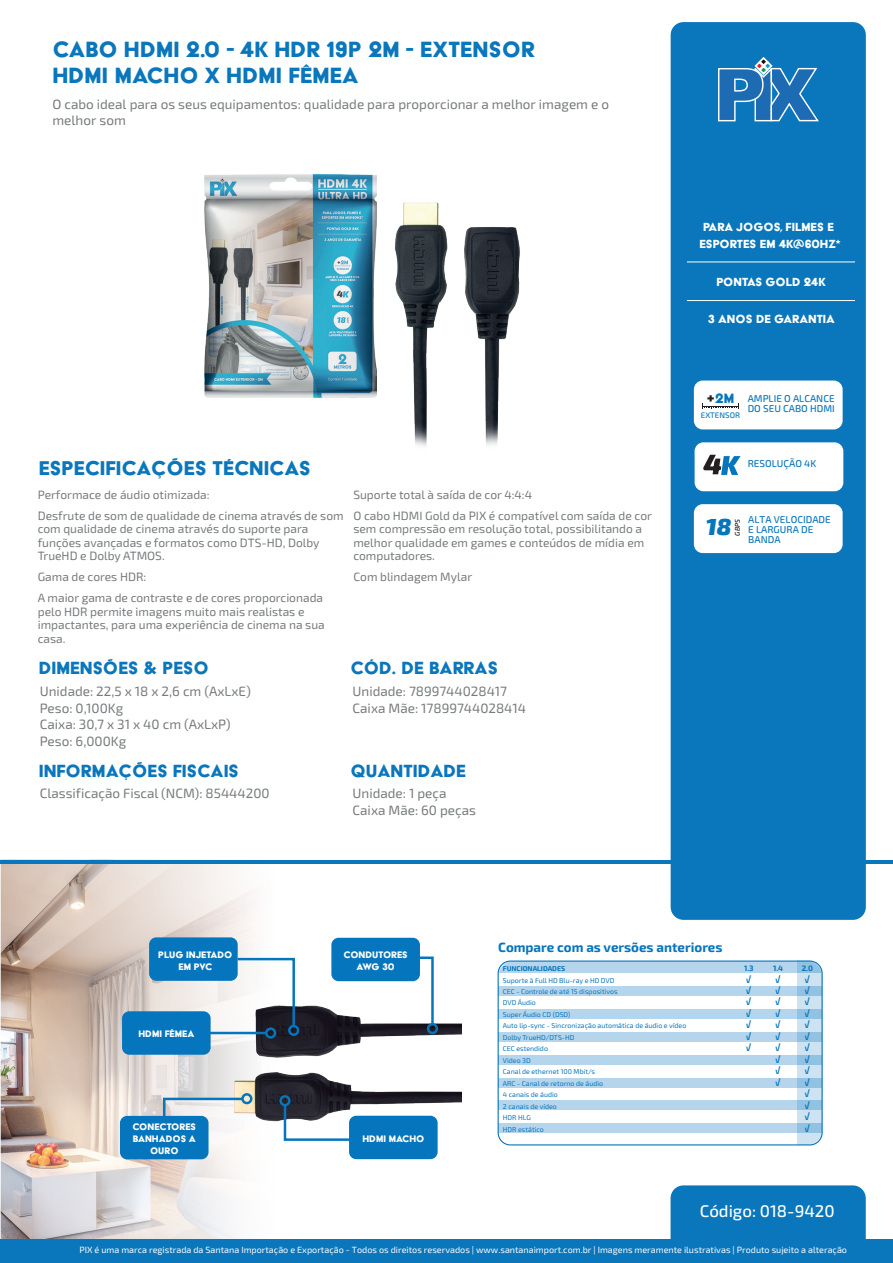
<style>
.page{position:relative;width:893px;height:1263px;background:#fff}
.page>*{position:absolute;margin:0;border:0;box-sizing:border-box;transform-origin:0 0}
.t1{font:25.5px/25.5px "Acier BAT Text Solid";letter-spacing:.005em;color:#0a76bc}
.t2{font:italic 900 23.25px "Exo 2";color:#0575bd}
.t3{font:22.95px "Acier BAT Text Solid";color:#0a76bc}
.t4{font:20.4px "Acier BAT Text Solid";color:#0a76bc}
.t5{font:500 16.95px "Exo 2";color:#fff}
.t6{font:15.6px "Acier BAT Text Solid";color:#0575bd}
.t7{font:13.5px/16.5px "Exo 2";color:#777b7d}
.t8{font:13.5px/16.2px "Acier BAT Text Solid";color:#fff}
.t9{font:700 13.35px "Exo 2";color:#0575bd}
.t10{font:12px/13.5px "Exo 2";color:#777b7d}
.t11{font:10.95px/12px "Acier BAT Text Solid";color:#fff;text-align:center}
.t12{font:500 9.9px/9.9px "Exo 2";color:#0a76bc}
.t13{font:9px "Exo 2";color:#fff}
.t14{font:700 8.85px/11.4px "Exo 2";color:#0575bd;text-align:justify}
.t15{font:500 8.1px "Exo 2";color:#0a76bc}
.t16{font:700 7.8px "Exo 2";color:#0575bd}
.t17{font:7.05px/11.4px "Exo 2";color:#0575bd}
.t18{font:700 7.05px "Exo 2";color:#0575bd}
.t19{font:italic 500 6.75px "Exo 2";color:#040507}
.s1{font-size:10.5px;color:#fff}
.s2{color:#231f20}
</style>
<div class="page">
<svg style="left:0;top:859px;width:331px;height:380px"></svg>
<div style="left:671px;top:1185px;width:195px;height:54px;background:#0a76bc"></div>
<div style="left:671px;top:22px;width:195px;height:898px;background:#0a76bc;border-radius:13px"></div>
<hr style="left:1px;top:860px;width:892px;height:3px;background:#0a76bc">
<div style="left:0;top:1239px;width:893px;height:24px;background:#0a76bc"></div>
<div style="left:695px;top:442px;width:148px;height:49px;background:#fff;border-radius:9px"></div>
<div style="left:694px;top:504px;width:149px;height:49px;background:#fff;border-radius:9px"></div>
<div style="left:694px;top:381px;width:149px;height:48px;background:#fff;border-radius:9px"></div>
<svg style="left:718px;top:57px;width:101px;height:65px"></svg>
<hr style="left:687px;top:262px;width:168px;height:1px;background:#fff">
<hr style="left:687px;top:300px;width:168px;height:1px;background:#fff">
<svg style="left:703px;top:455px;width:38px;height:20px"></svg>
<svg style="left:703px;top:403px;width:36px;height:6px"></svg>
<img style="left:221px;top:982px;width:240px;height:152px">
<div style="left:331px;top:938px;width:89px;height:43px;background:#0575bd;border-radius:7px"></div>
<div style="left:427px;top:1023px;width:11px;height:11px;border:2px solid #0575bd;border-radius:50%"></div>
<svg style="left:415px;top:956px;width:20px;height:71px"></svg>
<div style="left:241px;top:1093px;width:11px;height:11px;border:2px solid #0575bd;border-radius:50%"></div>
<div style="left:279px;top:1095px;width:12px;height:11px;border:2px solid #0575bd;border-radius:50%"></div>
<div style="left:265px;top:1027px;width:11px;height:11px;border:2px solid #0575bd;border-radius:50%"></div>
<svg style="left:162px;top:1096px;width:83px;height:25px"></svg>
<svg style="left:282px;top:1102px;width:84px;height:40px"></svg>
<div style="left:120px;top:1116px;width:89px;height:43px;background:#0575bd;border-radius:7px"></div>
<div style="left:149px;top:937px;width:89px;height:44px;background:#0575bd;border-radius:7px"></div>
<div style="left:122px;top:1011px;width:89px;height:44px;background:#0575bd;border-radius:7px"></div>
<div style="left:349px;top:1116px;width:89px;height:43px;background:#0575bd;border-radius:7px"></div>
<div style="left:288px;top:1025px;width:11px;height:11px;border:2px solid #0575bd;border-radius:50%"></div>
<svg style="left:235px;top:957px;width:61px;height:71px"></svg>
<hr style="left:194px;top:1032px;width:72px;height:2px;background:#0575bd">
<div style="left:498px;top:986px;width:324px;height:9px;background:#b4d5eb"></div>
<div style="left:498px;top:1009px;width:324px;height:9px;background:#b4d5eb"></div>
<div style="left:498px;top:1032px;width:324px;height:9px;background:#b4d5eb"></div>
<div style="left:498px;top:1055px;width:324px;height:10px;background:#b4d5eb"></div>
<div style="left:498px;top:1078px;width:324px;height:9px;background:#b4d5eb"></div>
<div style="left:498px;top:1100px;width:324px;height:10px;background:#b4d5eb"></div>
<div style="left:498px;top:1123px;width:324px;height:10px;background:#b4d5eb"></div>
<div style="left:498px;top:961px;width:324px;height:12px;background:#b4d5eb"></div>
<svg style="left:797px;top:961px;width:26px;height:184px;background:#b2d4ea"></svg>
<div style="left:498px;top:960px;width:325px;height:185px;border:1px solid #0575bd;border-radius:12px"></div>
<img style="left:204px;top:174px;width:316px;height:273px">
<h1 class="t1" style="left:52px;top:37px;width:484px">CABO HDMI 2.0 - 4K HDR 19P 2M - EXTENSOR<br>HDMI MACHO X HDMI FÊMEA</h1>
<p class="t7" style="left:52px;top:97px;width:558px">O cabo ideal para os seus equipamentos: qualidade para proporcionar a melhor imagem e o melhor som</p>
<h3 class="t3" style="left:39px;top:456px;width:274px">ESPECIFICAÇÕES TÉCNICAS</h3>
<p class="t10" style="left:38px;top:484px;width:307px;line-height:21px">Performace de áudio otimizada:<br>Desfrute de som de qualidade de cinema através de som</p>
<p class="t10" style="left:38px;top:522px;width:283px">com qualidade de cinema através do suporte para funções avançadas e formatos como DTS-HD, Dolby<br>TrueHD e Dolby ATMOS.<span class="s1">S</span></p>
<p class="t10" style="left:38px;top:566px;width:287px;line-height:21px">Gama de cores HDR:<br>A maior gama de contraste e de cores proporcionada</p>
<p class="t10" style="left:38px;top:604px;width:289px">pelo HDR permite imagens muito mais realistas e impactantes, para uma experiência de cinema na sua casa.</p>
<p class="t10" style="left:353px;top:484px;width:300px;line-height:21px">Suporte total à saída de cor 4:4:4<br>O cabo HDMI Gold da PIX é compatível com saída de cor</p>
<p class="t10" style="left:353px;top:522px;width:292px">sem compressão em resolução total, possibilitando a melhor qualidade em games e conteúdos de mídia em computadores.</p>
<p class="t10" style="left:353px;top:570px;width:120px">Com blindagem Mylar</p>
<h3 class="t4" style="left:39px;top:657px;width:172px">DIMENSÕES &amp; PESO</h3>
<h3 class="t4" style="left:350px;top:657px;width:149px">CÓD. DE BARRAS</h3>
<p class="t7" style="left:40px;top:684px;width:213px">Unidade: 22,5 x 18 x 2,6 cm (AxLxE)<br>Peso: 0,100Kg<br>Caixa: 30,7 x 31 x 40 cm (AxLxP)<br>Peso: 6,000Kg</p>
<p class="t7" style="left:40px;top:786px;width:231px">Classificação Fiscal (NCM): 85444200</p>
<h3 class="t4" style="left:39px;top:760px;width:202px">INFORMAÇÕES FISCAIS</h3>
<p class="t7" style="left:353px;top:684px;width:175px">Unidade: 7899744028417<br>Caixa Mãe: 17899744028414</p>
<h3 class="t4" style="left:350px;top:760px;width:117px">QUANTIDADE</h3>
<p class="t7" style="left:353px;top:786px;width:125px">Unidade: 1 peça<br>Caixa Mãe: 60 peças</p>
<p class="t8" style="left:699px;top:219px;width:143px">PARA JOGOS, FILMES E<br>ESPORTES EM 4K@60HZ*</p>
<p class="t8" style="left:716px;top:273px;width:111px">PONTAS GOLD 24K</p>
<p class="t8" style="left:708px;top:311px;width:128px">3 ANOS DE GARANTIA</p>
<h3 class="t6" style="left:707px;top:390px;width:29px"><span class="s2">+</span>2M</h3>
<p class="t15" style="left:701px;top:410px;width:41px">EXTENSOR</p>
<p class="t12" style="left:748px;top:394px;width:89px">AMPLIE O ALCANCE<br>DO SEU CABO HDMI</p>
<p class="t12" style="left:748px;top:459px;width:70px">RESOLUÇÃO 4K</p>
<h2 class="t2" style="left:706px;top:513px;width:27px">18</h2>
<p class="t19" style="left:733px;top:536px;width:18px;rotate:-90deg">GBPS</p>
<p class="t12" style="left:748px;top:514px;width:84px">ALTA VELOCIDADE<br>E LARGURA DE<br>BANDA</p>
<p class="t11" style="left:158px;top:948px;width:76px">PLUG INJETADO<br>EM PVC</p>
<p class="t11" style="left:138px;top:1027px;width:58px">HDMI FÊMEA</p>
<p class="t11" style="left:132px;top:1120px;width:65px">CONECTORES<br>BANHADOS A<br>OURO</p>
<p class="t11" style="left:344px;top:948px;width:66px">CONDUTORES<br>AWG 30</p>
<p class="t11" style="left:362px;top:1133px;width:63px">HDMI MACHO</p>
<p class="t9" style="left:498px;top:939px;width:226px">Compare com as versões anteriores</p>
<p class="t18" style="left:503px;top:964px;width:64px">FUNCIONALIDADES</p>
<p class="t17" style="left:503px;top:974px;width:185px">Suporte à Full HD Blu-ray e HD DVD<br>CEC - Controle de até 15 dispositivos<br>DVD Áudio<br>Super Áudio CD (DSD)<br>Auto lip-sync - Sincronização automática de áudio e vídeo<br>Dolby TrueHD/DTS-HD<br>CEC estendido<br>Video 3D<br>Canal de ethernet 100 Mbit/s<br>ARC - Canal de retorno de áudio<br>4 canais de áudio<br>2 canais de vídeo<br>HDR HLG<br>HDR estático</p>
<p class="t16" style="left:744px;top:964px;width:11px">1.3</p>
<p class="t14" style="left:746px;top:974px;width:7px">√ √ √ √ √ √ √</p>
<p class="t16" style="left:773px;top:964px;width:12px">1.4</p>
<p class="t14" style="left:776px;top:974px;width:7px">√ √ √ √ √ √ √ √ √ √</p>
<p class="t16" style="left:802px;top:964px;width:13px">2.0</p>
<p class="t14" style="left:805px;top:974px;width:7px">√ √ √ √ √ √ √ √ √ √ √ √ √ √</p>
<h3 class="t5" style="left:700px;top:1201px;width:136px">Código: 018-9420</h3>
<p class="t13" style="left:79px;top:1245px;width:769px">PIX é uma marca registrada da Santana Importação e Exportação - Todos os direitos reservados | www.santanaimport.com.br | Imagens meramente ilustrativas | Produto sujeito a alteração</p>
</div>
